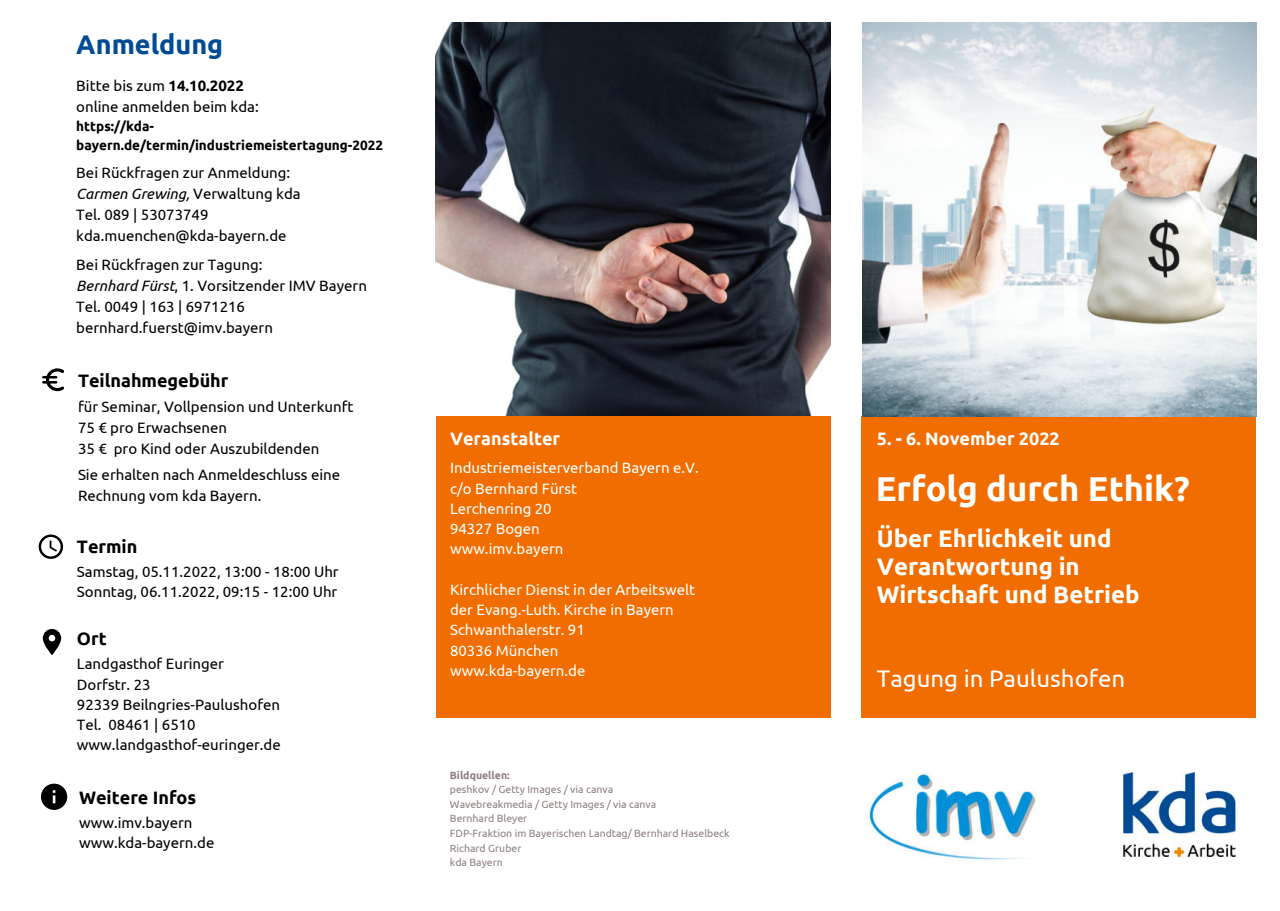
<style>
.page{position:relative;width:1280px;height:911px;background:#fff}
.page>*{position:absolute;margin:0;border:0;box-sizing:border-box;transform-origin:0 0}
.t1{font:700 34.5px "Ubuntu";color:#fff}
.t2{font:700 27px "Ubuntu";color:#004b93}
.t3{font:700 24px/28px "Ubuntu";color:#fff}
.t4{font:24px "Ubuntu";color:#fff}
.t5{font:700 18px "Ubuntu";color:#000}
.t6{font:700 18px "Ubuntu";color:#fff}
.t7{font:15px/21px "Ubuntu";color:#000}
.t8{font:15px/20.2px "Ubuntu";color:#fff}
.t9{font:700 13.5px/18.5px "Ubuntu";color:#000}
.t10{font:10.5px/14.5px "Ubuntu";color:#8b807f}
.t11{font:700 10.5px "Ubuntu";color:#8b807f}
.s1{font-weight:700}
.s2{font-style:italic}
</style>
<div class="page">
<img style="left:435px;top:22px;width:395px;height:393px">
<div style="left:861px;top:415px;width:395px;height:302px;background:#f26d00"></div>
<div style="left:435px;top:415px;width:395px;height:302px;background:#f26d00"></div>
<svg style="left:42px;top:368px;width:22px;height:23px"></svg>
<svg style="left:39px;top:534px;width:24px;height:24px"></svg>
<svg style="left:43px;top:629px;width:18px;height:26px"></svg>
<img style="left:862px;top:22px;width:394px;height:394px">
<img style="left:867px;top:772px;width:169px;height:88px">
<img style="left:1123px;top:772px;width:111px;height:84px">
<svg style="left:41px;top:783px;width:26px;height:26px"></svg>
<h2 class="t2" style="left:76px;top:28px;width:148px">Anmeldung</h2>
<p class="t7" style="left:76px;top:75px;width:184px">Bitte bis zum <span class="s1">14.10.2022 </span>online anmelden beim kda:</p>
<p class="t9" style="left:76px;top:117px;width:308px">https://kda&shy;bayern.de/termin/industriemeistertagung-2022</p>
<p class="t7" style="left:76px;top:162px;width:226px">Bei Rückfragen zur Anmeldung:<br><span class="s2">Carmen Grewing,</span> Verwaltung kda<br>Tel. 089 | 53073749 kda.muenchen@kda-bayern.de</p>
<p class="t7" style="left:76px;top:254px;width:292px">Bei Rückfragen zur Tagung:<br><span class="s2">Bernhard Fürst</span>, 1. Vorsitzender IMV Bayern<br>Tel. 0049 | 163 | 6971216 bernhard.fuerst@imv.bayern</p>
<p class="t5" style="left:78px;top:369px;width:152px">Teilnahmegebühr</p>
<p class="t7" style="left:78px;top:396px;width:277px;line-height:20.5px">für Seminar, Vollpension und Unterkunft<br>75 € pro Erwachsenen<br>35 € pro Kind oder Auszubildenden</p>
<p class="t7" style="left:78px;top:464px;width:264px;line-height:20.5px">Sie erhalten nach Anmeldeschluss eine<br>Rechnung vom kda Bayern.</p>
<p class="t5" style="left:77px;top:536px;width:62px">Termin</p>
<p class="t7" style="left:77px;top:560px;width:263px;line-height:20.2px">Samstag, 05.11.2022, 13:00 - 18:00 Uhr<br>Sonntag, 06.11.2022, 09:15 - 12:00 Uhr</p>
<p class="t5" style="left:77px;top:628px;width:31px">Ort</p>
<p class="t7" style="left:77px;top:653px;width:205px;line-height:20.2px">Landgasthof Euringer<br>Dorfstr. 23<br>92339 Beilngries-Paulushofen<br>Tel. 08461 | 6510 www.landgasthof-euringer.de</p>
<p class="t5" style="left:79px;top:785px;width:119px">Weitere Infos</p>
<p class="t7" style="left:79px;top:811px;width:137px;line-height:20.2px">www.imv.bayern www.kda-bayern.de</p>
<p class="t6" style="left:450px;top:428px;width:112px">Veranstalter</p>
<p class="t6" style="left:876px;top:427px;width:184px">5. - 6. November 2022</p>
<p class="t8" style="left:450px;top:457px;width:250px">Industriemeisterverband Bayern e.V. c/o Bernhard Fürst<br>Lerchenring 20<br>94327 Bogen<br>www.imv.bayern</p>
<p class="t8" style="left:450px;top:578px;width:247px">Kirchlicher Dienst in der Arbeitswelt der Evang.-Luth. Kirche in Bayern<br>Schwanthalerstr. 91<br>80336 München www.kda-bayern.de</p>
<h1 class="t1" style="left:875px;top:468px;width:316px">Erfolg durch Ethik?</h1>
<h3 class="t3" style="left:876px;top:523px;width:264px">Über Ehrlichkeit und<br>Verantwortung in<br>Wirtschaft und Betrieb</h3>
<h3 class="t4" style="left:876px;top:663px;width:250px">Tagung in Paulushofen</h3>
<p class="t11" style="left:450px;top:768px;width:61px">Bildquellen:</p>
<p class="t10" style="left:450px;top:781px;width:281px">peshkov / Getty Images / via canva<br>Wavebreakmedia / Getty Images / via canva<br>Bernhard Bleyer<br>FDP-Fraktion im Bayerischen Landtag/ Bernhard Haselbeck<br>Richard Gruber<br>kda Bayern</p>
</div>
